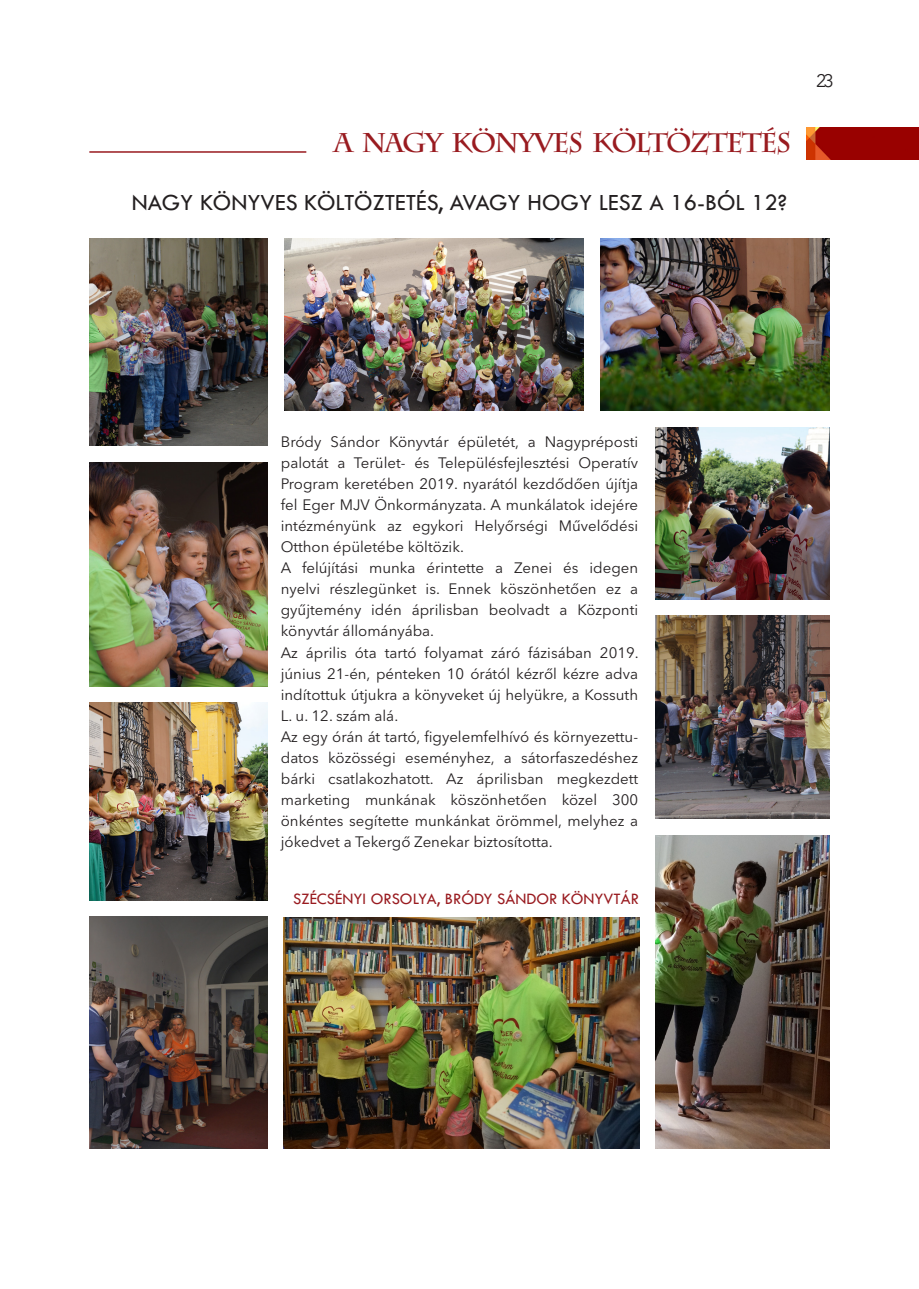
<style>
.page{position:relative;width:919px;height:1289px;background:#fff}
.page>*{position:absolute;margin:0;border:0;box-sizing:border-box;transform-origin:0 0}
.t1{font:700 27px "Charlemagne Std";letter-spacing:-.06em;color:#991b20}
.t2{font:24px "Tw Cen";color:#231f20}
.t3{font:18px "Avenir Next LT Pro";color:#231f20}
.t4{font:16.5px "Tw Cen";color:#991b20}
.t5{font:15px/21px "Avenir Next LT Pro";color:#231f20;text-align:justify}
</style>
<div class="page">
<img style="left:89px;top:702px;width:178px;height:198px">
<img style="left:283px;top:917px;width:356px;height:231px">
<img style="left:284px;top:238px;width:299px;height:172px">
<img style="left:655px;top:615px;width:174px;height:204px">
<img style="left:89px;top:462px;width:178px;height:224px">
<img style="left:600px;top:239px;width:229px;height:171px">
<img style="left:655px;top:427px;width:174px;height:172px">
<img style="left:89px;top:239px;width:178px;height:206px">
<img style="left:655px;top:835px;width:174px;height:313px">
<img style="left:89px;top:916px;width:178px;height:232px">
<hr style="left:89px;top:151px;width:217px;height:2px;background:#991b20">
<img style="left:806px;top:127px;width:112px;height:32px">
<p class="t1" style="left:334px;top:127px;width:458px">A NAGY KÖNYVES KÖLTÖZTETÉS</p>
<p class="t2" style="left:132px;top:188px;width:656px">NAGY KÖNYVES KÖLTÖZTETÉS, AVAGY HOGY LESZ A 16-BÓL 12?</p>
<p class="t3" style="left:816px;top:70px;width:19px">23</p>
<p class="t5" style="left:281px;top:431px;width:359px">Bródy Sándor Könyvtár épületét, a Nagypréposti palotát a Terület- és Településfejlesztési Operatív Program keretében 2019. nyarától kezdődően újítja fel Eger MJV Önkormányzata. A munkálatok idejére intézményünk az egykori Helyőrségi Művelődési Otthon épületébe költözik.</p>
<p class="t5" style="left:281px;top:557px;width:359px">A felújítási munka érintette a Zenei és idegen nyelvi részlegünket is. Ennek köszönhetően ez a gyűjtemény idén áprilisban beolvadt a Központi könyvtár állományába.</p>
<p class="t5" style="left:281px;top:641px;width:359px">Az április óta tartó folyamat záró fázisában 2019. június 21-én, pénteken 10 órától kézről kézre adva indítottuk útjukra a könyveket új helyükre, a Kossuth L. u. 12. szám alá.</p>
<p class="t5" style="left:281px;top:725px;width:359px">Az egy órán át tartó, figyelemfelhívó és környezettu&shy;datos közösségi eseményhez, a sátorfaszedéshez bárki csatlakozhatott. Az áprilisban megkezdett marketing munkának köszönhetően közel 300 önkéntes segítette munkánkat örömmel, melyhez a jókedvet a Tekergő Zenekar biztosította.</p>
<p class="t4" style="left:293px;top:888px;width:347px">SZÉCSÉNYI ORSOLYA, BRÓDY SÁNDOR KÖNYVTÁR</p>
</div>
